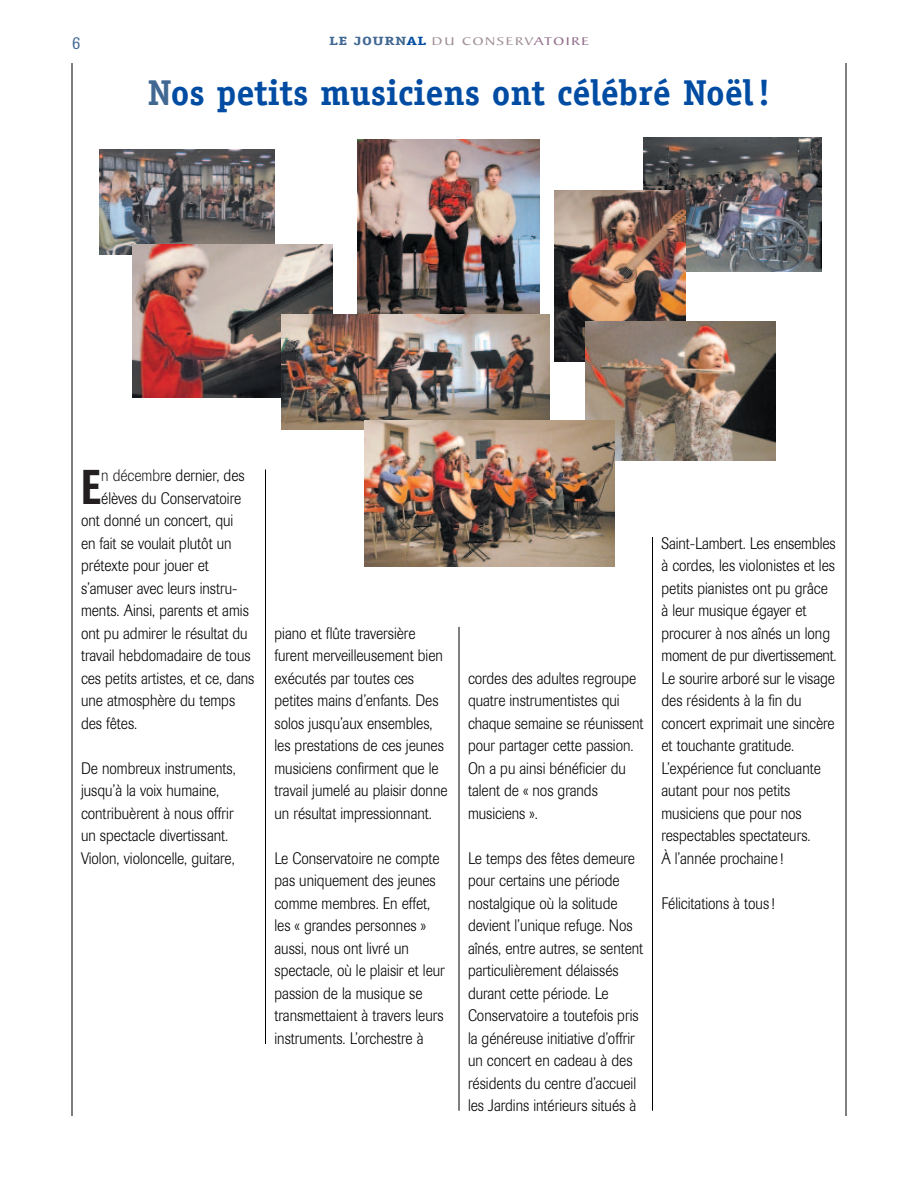
<style>
.page{position:relative;width:918px;height:1188px;background:#fff}
.page>*{position:absolute;margin:0;border:0;box-sizing:border-box;transform-origin:0 0}
.t1{font:500 48.3px "Imago";color:#231f20;scale:.75 1}
.t2{font:700 36px "Officina Serif";color:#004ca2}
.t3{font:18px "Imago";color:#416892;scale:.9 1}
.t4{font:300 16.5px/22.5px "Imago";color:#000;scale:.9 1}
.t5{font:12px "Baker Signet";letter-spacing:.1em;color:#9f8f96;scale:1.3 1}
.s1{font-family:"Officina Serif";font-weight:700;color:#416892}
.s2{font-family:"Officina Serif";font-weight:700;color:#004ca2}
.s3{color:#906c89}
.s4{color:#416892}
.s5{color:#231f20}
</style>
<div class="page">
<hr style="left:72px;top:63px;width:1px;height:1053px;background:#000">
<hr style="left:846px;top:63px;width:1px;height:1053px;background:#000">
<hr style="left:459px;top:627px;width:1px;height:484px;background:#000">
<hr style="left:265px;top:470px;width:1px;height:574px;background:#000">
<hr style="left:652px;top:537px;width:1px;height:574px;background:#000">
<img style="left:644px;top:138px;width:178px;height:133px">
<img style="left:99px;top:150px;width:175px;height:105px">
<img style="left:132px;top:245px;width:201px;height:152px">
<img style="left:555px;top:190px;width:130px;height:171px">
<img style="left:358px;top:139px;width:182px;height:175px">
<img style="left:281px;top:314px;width:269px;height:116px">
<img style="left:585px;top:321px;width:190px;height:139px">
<img style="left:364px;top:421px;width:251px;height:146px">
<p class="t3" style="left:72px;top:36px;width:11px">6</p>
<p class="t5" style="left:329px;top:36px;width:201px"><span class="s1">LE JOURN</span><span class="s2">AL</span> DU CONSERV<span class="s3">ATOIRE</span></p>
<h2 class="t2" style="left:148px;top:79px;width:625px"><span class="s4">N</span>os petits musiciens ont célébré Noël!</h2>
<h1 class="t1" style="left:81px;top:470px;width:28px">E</h1>
<p class="t4" style="left:101px;top:466px;width:161px"><span class="s5">n décembr</span>e dernier, des</p>
<p class="t4" style="left:101px;top:488px;width:157px">élèves du Conservatoire</p>
<p class="t4" style="left:81px;top:511px;width:171px">ont donné un concert, qui</p>
<p class="t4" style="left:81px;top:533px;width:169px">en fait se voulait plutôt un</p>
<p class="t4" style="left:81px;top:556px;width:144px">prétexte pour jouer et</p>
<p class="t4" style="left:81px;top:578px;width:175px">s’amuser avec leurs instru-</p>
<p class="t4" style="left:81px;top:601px;width:188px">ments. Ainsi, parents et amis</p>
<p class="t4" style="left:81px;top:623px;width:187px">ont pu admirer le résultat du</p>
<p class="t4" style="left:81px;top:646px;width:190px">travail hebdomadaire de tous</p>
<p class="t4" style="left:81px;top:668px;width:194px">ces petits artistes, et ce, dans</p>
<p class="t4" style="left:81px;top:691px;width:173px">une atmosphère du temps</p>
<p class="t4" style="left:81px;top:713px;width:64px">des fêtes.</p>
<p class="t4" style="left:81px;top:758px;width:174px">De nombreux instruments, jusqu’à la voix humaine, contribuèrent à nous offrir un spectacle divertissant.<br>Violon, violoncelle, guitare,</p>
<p class="t4" style="left:275px;top:623px;width:194px">piano et flûte traversière furent merveilleusement bien exécutés par toutes ces petites mains d’enfants. Des solos jusqu’aux ensembles, les prestations de ces jeunes musiciens confirment que le travail jumelé au plaisir donne un résultat impressionnant.</p>
<p class="t4" style="left:275px;top:848px;width:191px">Le Conservatoire ne compte pas uniquement des jeunes comme membres. En effet, les « grandes personnes » aussi, nous ont livré un spectacle, où le plaisir et leur passion de la musique se transmettaient à travers leurs instruments. L’orchestre à</p>
<p class="t4" style="left:468px;top:668px;width:196px">cordes des adultes regroupe quatre instrumentistes qui chaque semaine se réunissent pour partager cette passion.<br>On a pu ainsi bénéficier du talent de « nos grands musiciens ».</p>
<p class="t4" style="left:468px;top:848px;width:196px">Le temps des fêtes demeure pour certains une période nostalgique où la solitude devient l’unique refuge. Nos aînés, entre autres, se sentent particulièrement délaissés durant cette période. Le<br>Conservatoire a toutefois pris la généreuse initiative d’offrir un concert en cadeau à des résidents du centre d’accueil les Jardins intérieurs situés à</p>
<p class="t4" style="left:662px;top:533px;width:196px">Saint-Lambert. Les ensembles à cordes, les violonistes et les petits pianistes ont pu grâce à leur musique égayer et procurer à nos aînés un long moment de pur divertissement.<br>Le sourire arboré sur le visage des résidents à la fin du concert exprimait une sincère et touchante gratitude.<br>L’expérience fut concluante autant pour nos petits musiciens que pour nos respectables spectateurs.<br>À l’année prochaine !</p>
<p class="t4" style="left:662px;top:893px;width:127px">Félicitations à tous !</p>
</div>
